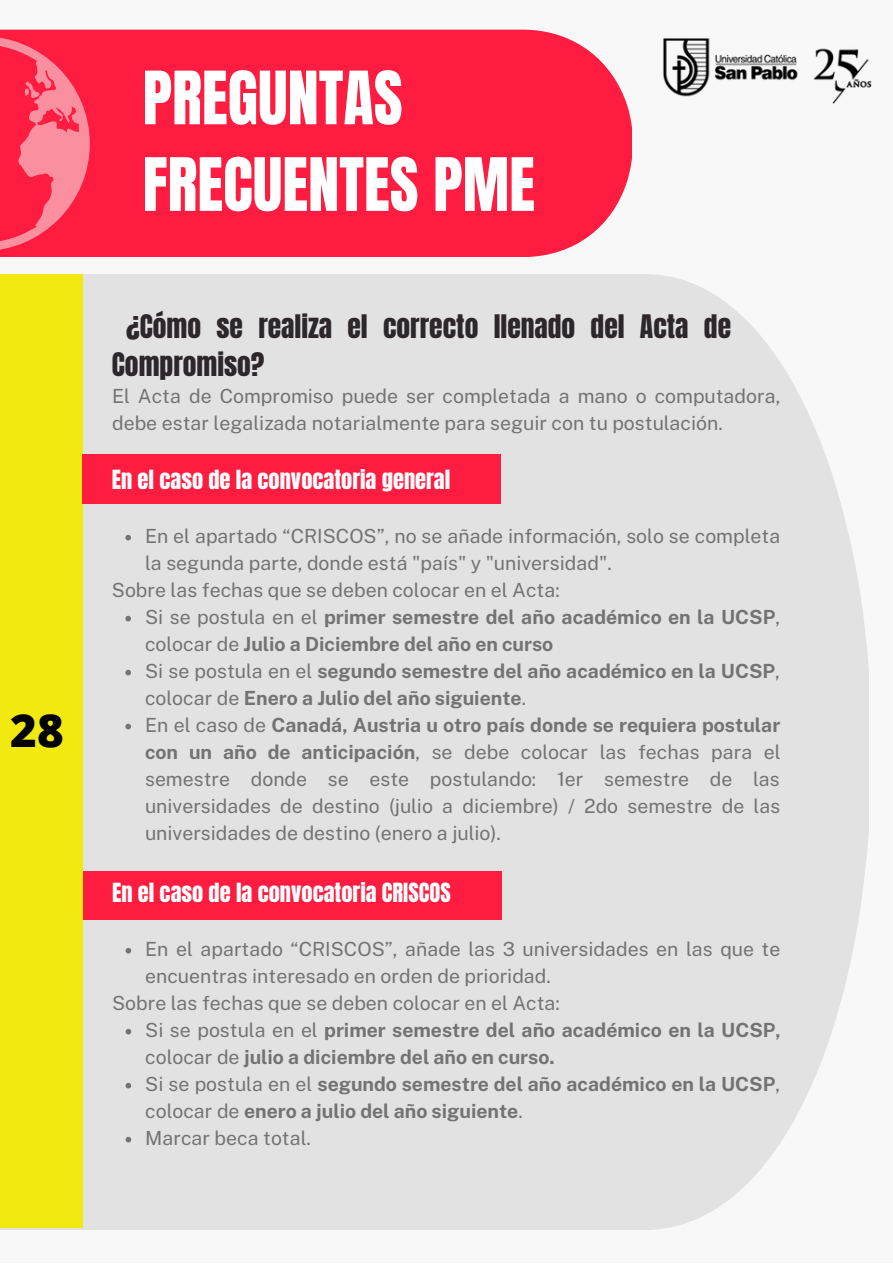
<style>
.page{position:relative;width:893px;height:1264px;background:#fff}
.page>*{position:absolute;margin:0;border:0;box-sizing:border-box;transform-origin:0 0}
.t1{font:62.4px/86.6px "Anton";color:#fff}
.t2{font:800 45.6px "Open Sans";color:#000}
.t3{font:27.6px/38.2px "Anton";color:#2d272b}
.t4{font:22.5px "Anton";color:#fff}
.t5{font:19.5px/27px "Public Sans";color:#737373}
.t6{font:700 19.5px/27px "Public Sans";color:#737373}
.s1{font-weight:700}
.s2{font-weight:400}
</style>
<div class="page">
<div style="left:0;top:0;width:892px;height:1262px;background:#f8f8f8"></div>
<div style="left:0;top:274px;width:868px;height:955px;background:#e2e2e2"></div>
<div style="left:0;top:274px;width:83px;height:953px;background:#f1e90f"></div>
<div style="left:83px;top:455px;width:418px;height:48px;background:#fe1c40"></div>
<svg style="left:125px;top:535px;width:6px;height:5px"></svg>
<svg style="left:125px;top:615px;width:6px;height:6px"></svg>
<svg style="left:125px;top:669px;width:6px;height:6px"></svg>
<svg style="left:125px;top:723px;width:6px;height:6px"></svg>
<div style="left:83px;top:871px;width:418px;height:48px;background:#fe1c40"></div>
<svg style="left:126px;top:947px;width:5px;height:6px"></svg>
<svg style="left:126px;top:1028px;width:5px;height:6px"></svg>
<svg style="left:126px;top:1082px;width:5px;height:6px"></svg>
<svg style="left:126px;top:1136px;width:5px;height:6px"></svg>
<div style="left:0;top:30px;width:631px;height:227px;background:#fe1c40"></div>
<svg style="left:0;top:36px;width:90px;height:215px;background:#fc4764"></svg>
<img style="left:663px;top:38px;width:208px;height:66px">
<h2 class="t2" style="left:10px;top:698px;width:55px">28</h2>
<h1 class="t1" style="left:143px;top:56px;width:394px">PREGUNTAS<br>FRECUENTES PME</h1>
<h3 class="t3" style="left:112px;top:308px;width:620px;text-indent:14px">¿Cómo se realiza el correcto llenado del Acta de<br>Compromiso?</h3>
<p class="t5" style="left:112px;top:382px;width:669px">El Acta de Compromiso puede ser completada a mano o computadora, debe estar legalizada notarialmente para seguir con tu postulación.</p>
<p class="t4" style="left:112px;top:463px;width:340px">En el caso de la convocatoria general</p>
<p class="t5" style="left:145px;top:522px;width:636px">En el apartado “CRISCOS”, no se añade información, solo se completa la segunda parte, donde está "país" y "universidad".</p>
<p class="t5" style="left:145px;top:603px;width:637px">Si se postula en el <span class="s1">primer semestre del año académico en la UCSP</span>, colocar de <span class="s1">Julio a Diciembre del año en curso<br></span>Si se postula en el <span class="s1">segundo semestre del año académico en la UCSP</span>, colocar de <span class="s1">Enero a Julio del año siguiente</span>.<br>En el caso de <span class="s1">Canadá, Austria u otro país donde se requiera postular con un año de anticipación</span>, se debe colocar las fechas para el semestre donde se este postulando: 1er semestre de las universidades de destino (julio a diciembre) / 2do semestre de las universidades de destino (enero a julio).</p>
<p class="t5" style="left:112px;top:576px;width:449px">Sobre las fechas que se deben colocar en el Acta:</p>
<p class="t4" style="left:112px;top:876px;width:340px">En el caso de la convocatoria CRISCOS</p>
<p class="t5" style="left:145px;top:935px;width:636px">En el apartado “CRISCOS”, añade las 3 universidades en las que te encuentras interesado en orden de prioridad.</p>
<p class="t6" style="left:145px;top:1016px;width:637px"><span class="s2">Si se postula en el</span> primer semestre del año académico en la UCSP, <span class="s2">colocar de</span> julio a diciembre del año en curso.<br><span class="s2">Si se postula en el</span> segundo semestre del año académico en la UCSP<span class="s2">, colocar de</span> enero a julio del año siguiente<span class="s2">.<br>Marcar beca total.</span></p>
<p class="t5" style="left:112px;top:989px;width:449px">Sobre las fechas que se deben colocar en el Acta:</p>
</div>
